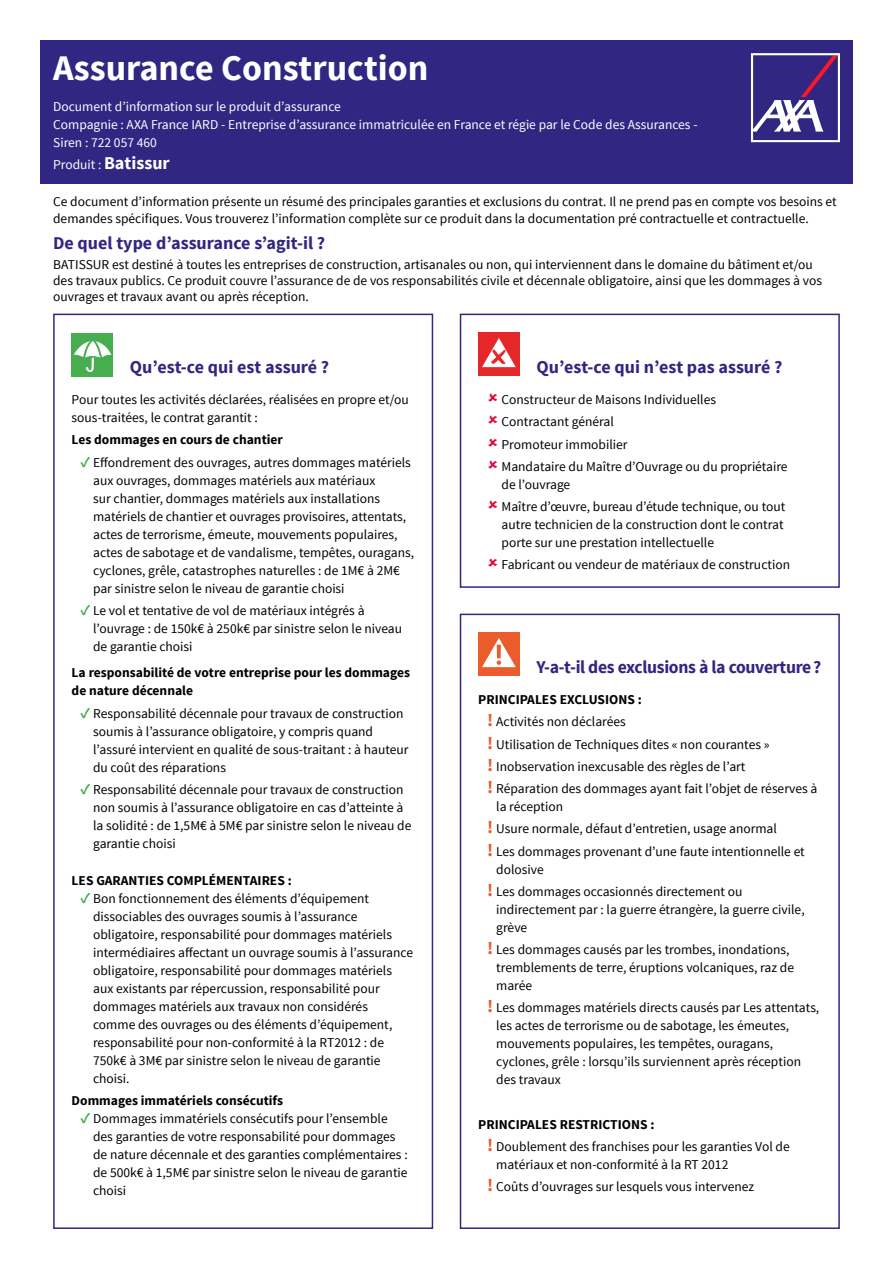
<style>
.page{position:relative;width:893px;height:1263px;background:#fff}
.page>*{position:absolute;margin:0;border:0;box-sizing:border-box;transform-origin:0 0}
.t1{font:700 36px "Source Sans Pro";color:#fff}
.t2{font:700 18px "Source Sans Pro";color:#312783}
.t3{font:700 18px "Source Sans Pro";letter-spacing:-.02em;color:#312783}
.t4{font:13.5px/18px "Source Sans Pro";color:#000}
.t5{font:13.5px/18px "Source Sans Pro";color:#fff}
.t6{font:700 13.5px/18px "Source Sans Pro";color:#000}
.s1{font-weight:700;font-size:18px}
.s2{font-weight:700;font-size:15px;color:#46ae4e}
.s3{font-weight:700}
.s4{font-weight:700;font-size:18px;color:#eb5c2d}
</style>
<div class="page">
<div style="left:460px;top:314px;width:380px;height:274px;border:2px solid #312783"></div>
<div style="left:460px;top:614px;width:380px;height:615px;border:2px solid #312783"></div>
<div style="left:478px;top:332px;width:41px;height:43px;background:#e62729"></div>
<svg style="left:482px;top:338px;width:34px;height:29px"></svg>
<div style="left:478px;top:632px;width:41px;height:43px;background:#eb5c2d"></div>
<svg style="left:482px;top:638px;width:34px;height:29px"></svg>
<div style="left:53px;top:314px;width:380px;height:915px;border:2px solid #312783"></div>
<div style="left:72px;top:333px;width:41px;height:43px;background:#46ae4e"></div>
<svg style="left:73px;top:336px;width:39px;height:36px"></svg>
<div style="left:40px;top:40px;width:813px;height:144px;background:#312783"></div>
<svg style="left:751px;top:53px;width:89px;height:89px"></svg>
<h1 class="t1" style="left:53px;top:51px;width:377px">Assurance Construction</h1>
<p class="t5" style="left:53px;top:98px;width:646px">Document d’information sur le produit d’assurance<br>Compagnie : AXA France IARD - Entreprise d’assurance immatriculée en France et régie par le Code des Assurances -<br>Siren : 722 057 460</p>
<p class="t5" style="left:53px;top:157px;width:118px">Produit : <span class="s1">Batissur</span></p>
<p class="t4" style="left:53px;top:195px;width:785px;line-height:16.2px">Ce document d’information présente un résumé des principales garanties et exclusions du contrat. Il ne prend pas en compte vos besoins et demandes spécifiques. Vous trouverez l’information complète sur ce produit dans la documentation pré contractuelle et contractuelle.</p>
<h2 class="t2" style="left:53px;top:234px;width:274px">De quel type d’assurance s’agit-il ?</h2>
<p class="t4" style="left:53px;top:257px;width:770px;line-height:16.2px">BATISSUR est destiné à toutes les entreprises de construction, artisanales ou non, qui interviennent dans le domaine du bâtiment et/ou des travaux publics. Ce produit couvre l’assurance de de vos responsabilités civile et décennale obligatoire, ainsi que les dommages à vos ouvrages et travaux avant ou après réception.</p>
<h2 class="t2" style="left:130px;top:358px;width:201px">Qu’est-ce qui est assuré ?</h2>
<p class="t4" style="left:72px;top:391px;width:339px">Pour toutes les activités déclarées, réalisées en propre et/ou sous-traitées, le contrat garantit :</p>
<p class="t6" style="left:72px;top:431px;width:213px">Les dommages en cours de chantier</p>
<p class="t4" style="left:93px;top:453px;width:322px;text-indent:-12px"><span class="s2">✓</span> Effondrement des ouvrages, autres dommages matériels aux ouvrages, dommages matériels aux matériaux<br>sur chantier, dommages matériels aux installations matériels de chantier et ouvrages provisoires, attentats, actes de terrorisme, émeute, mouvements populaires, actes de sabotage et de vandalisme, tempêtes, ouragans, cyclones, grêle, catastrophes naturelles : de 1M€ à 2M€ par sinistre selon le niveau de garantie choisi</p>
<p class="t4" style="left:93px;top:602px;width:311px;text-indent:-12px"><span class="s2">✓</span> Le vol et tentative de vol de matériaux intégrés à l’ouvrage : de 150k€ à 250k€ par sinistre selon le niveau de garantie choisi</p>
<p class="t6" style="left:72px;top:664px;width:340px">La responsabilité de votre entreprise pour les dommages de nature décennale</p>
<p class="t4" style="left:93px;top:705px;width:317px;text-indent:-12px"><span class="s2">✓</span> Responsabilité décennale pour travaux de construction soumis à l’assurance obligatoire, y compris quand l’assuré intervient en qualité de sous-traitant : à hauteur du coût des réparations</p>
<p class="t4" style="left:93px;top:781px;width:320px;text-indent:-12px"><span class="s2">✓</span> Responsabilité décennale pour travaux de construction non soumis à l’assurance obligatoire en cas d’atteinte à la solidité : de 1,5M€ à 5M€ par sinistre selon le niveau de garantie choisi</p>
<p class="t6" style="left:72px;top:872px;width:222px">LES GARANTIES COMPLÉMENTAIRES :</p>
<p class="t4" style="left:93px;top:890px;width:322px;text-indent:-12px"><span class="s2">✓</span> Bon fonctionnement des éléments d’équipement dissociables des ouvrages soumis à l’assurance obligatoire, responsabilité pour dommages matériels intermédiaires affectant un ouvrage soumis à l’assurance obligatoire, responsabilité pour dommages matériels aux existants par répercussion, responsabilité pour dommages matériels aux travaux non considérés comme des ouvrages ou des éléments d’équipement, responsabilité pour non-conformité à la RT2012 : de 750k€ à 3M€ par sinistre selon le niveau de garantie choisi.</p>
<p class="t6" style="left:72px;top:1092px;width:213px">Dommages immatériels consécutifs</p>
<p class="t4" style="left:93px;top:1111px;width:316px;text-indent:-12px"><span class="s2">✓</span> Dommages immatériels consécutifs pour l’ensemble des garanties de votre responsabilité pour dommages de nature décennale et des garanties complémentaires : de 500k€ à 1,5M€ par sinistre selon le niveau de garantie choisi</p>
<h2 class="t2" style="left:536px;top:358px;width:248px">Qu’est-ce qui n’est pas assuré ?</h2>
<p class="t4" style="left:501px;top:389px;width:288px;line-height:22.2px">Constructeur de Maisons Individuelles<br>Contractant général<br>Promoteur immobilier<br>Mandataire du Maître d’Ouvrage ou du propriétaire</p>
<p class="t4" style="left:501px;top:474px;width:285px;line-height:22.2px">de l’ouvrage<br>Maître d’œuvre, bureau d’étude technique, ou tout</p>
<p class="t4" style="left:501px;top:517px;width:283px">autre technicien de la construction dont le contrat porte sur une prestation intellectuelle</p>
<p class="t4" style="left:501px;top:557px;width:290px">Fabricant ou vendeur de matériaux de construction</p>
<h2 class="t3" style="left:536px;top:658px;width:286px">Y-a-t-il des exclusions à la couverture ?</h2>
<p class="t4" style="left:487px;top:689px;width:332px;line-height:22.2px;text-indent:-9px"><span class="s3">PRINCIPALES EXCLUSIONS :<br></span><span class="s4">!</span> Activités non déclarées<br><span class="s4">!</span> Utilisation de Techniques dites « non courantes »<br><span class="s4">!</span> Inobservation inexcusable des règles de l’art<br><span class="s4">!</span> Réparation des dommages ayant fait l’objet de réserves à</p>
<p class="t4" style="left:487px;top:796px;width:319px;line-height:22.2px;text-indent:9px">la réception<br><span class="s4">!</span> Usure normale, défaut d’entretien, usage anormal<br><span class="s4">!</span> Les dommages provenant d’une faute intentionnelle et</p>
<p class="t4" style="left:487px;top:859px;width:257px;line-height:22.2px;text-indent:9px">dolosive<br><span class="s4">!</span> Les dommages occasionnés directement ou</p>
<p class="t4" style="left:496px;top:900px;width:310px">indirectement par : la guerre étrangère, la guerre civile, grève</p>
<p class="t4" style="left:496px;top:942px;width:299px;text-indent:-9px"><span class="s4">!</span> Les dommages causés par les trombes, inondations, tremblements de terre, éruptions volcaniques, raz de marée</p>
<p class="t4" style="left:496px;top:1000px;width:325px;text-indent:-9px"><span class="s4">!</span> Les dommages matériels directs causés par Les attentats, les actes de terrorisme ou de sabotage, les émeutes, mouvements populaires, les tempêtes, ouragans, cyclones, grêle : lorsqu’ils surviennent après réception des travaux</p>
<p class="t4" style="left:487px;top:1113px;width:304px;line-height:22.2px;text-indent:-9px"><span class="s3">PRINCIPALES RESTRICTIONS :<br></span><span class="s4">!</span> Doublement des franchises pour les garanties Vol de</p>
<p class="t4" style="left:487px;top:1154px;width:268px;line-height:22.2px;text-indent:9px">matériaux et non-conformité à la RT 2012<br><span class="s4">!</span> Coûts d’ouvrages sur lesquels vous intervenez</p>
</div>
